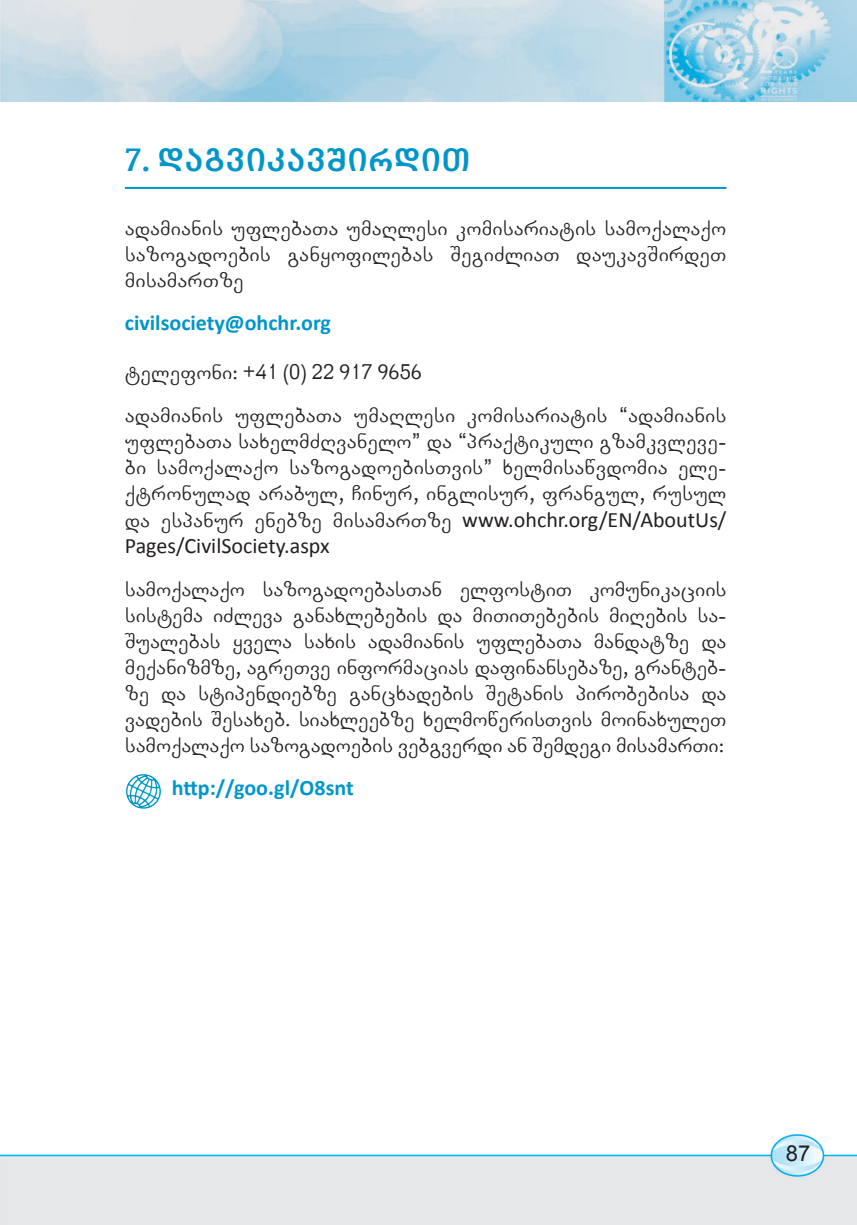
<style>
.page{position:relative;width:857px;height:1225px;background:#fff}
.page>*{position:absolute;margin:0;border:0;box-sizing:border-box;transform-origin:0 0}
.tavi{font:700 32px "Kolhety Mt";color:#0096ca}
.internet{font:700 22px "Calibri";color:#0096ca}
.t1{font:22px "Calibri";color:#231f20}
.t2{font:22px "Arial";color:#231f20}
.t3{font:21px/26px "Kolhety Normal";color:#231f20;text-align:justify}
.s1{font-family:"Calibri";font-size:22px}
</style>
<div class="page">
<img style="left:0;top:0;width:856px;height:101px">
<img style="left:0;top:1134px;width:856px;height:91px">
<hr style="left:125px;top:187px;width:601px;height:2px;background:#0096ca">
<img style="left:126px;top:774px;width:35px;height:35px">
<p class="tavi" style="left:125px;top:144px;width:347px">7. DAGVIKAVSIRDIT</p>
<p class="t3" style="left:125px;top:216px;width:602px">ADAMIANIS UFLEBATA UMARLESI KOMISARIATIS SAMOQALAQO SAZOGADOEBIS GANYOFILEBAS SEGIZLIAT DAUKAVSIRDET MISAMARTZE</p>
<p class="internet" style="left:125px;top:309px;width:208px">civilsociety@ohchr.org</p>
<p class="t3" style="left:125px;top:360px;width:298px">TELEFONI: +41 (0) 22 917 9656</p>
<p class="t3" style="left:125px;top:403px;width:602px">ADAMIANIS UFLEBATA UMARLESI KOMISARIATIS “ADAMIANIS UFLEBATA SAXELMZRVANELO” DA “PRAQTIKULI GZAMKVLEVE-BI SAMOQALAQO SAZOGADOEBISTVIS” XELMISAWVDOMIA ELE-QTRONULAD ARABUL, CINUR, INGLISUR, FRANGUL, RUSUL DA ESPANUR ENEBZE MISAMARTZE <span class="s1">www.ohchr.org/EN/AboutUs/</span></p>
<p class="t1" style="left:125px;top:532px;width:206px">Pages/CivilSociety.aspx</p>
<p class="t3" style="left:125px;top:577px;width:603px">SAMOQALAQO SAZOGADOEBASTAN ELFOSTIT KOMUNIKACIIS SISTEMA IZLEVA GANAXLEBEBIS DA MITITEBEBIS MIREBIS SA-SUALEBAS YVELA SAXIS ADAMIANIS UFLEBATA MANDATZE DA MEQANIZMZE, AGRETVE INFORMACIAS DAFINANSEBAZE, GRANTEB-ZE DA STIPENDIEBZE GANCXADEBIS SETANIS PIROBEBISA DA VADEBIS SESAXEB. SIAXLEEBZE XELMOWERISTVIS MOINAXULET SAMOQALAQO SAZOGADOEBIS VEBGVERDI AN SEMDEGI MISAMARTI:</p>
<p class="internet" style="left:172px;top:774px;width:183px">http://goo.gl/O8snt</p>
<p class="t2" style="left:785px;top:1139px;width:26px">87</p>
</div>
